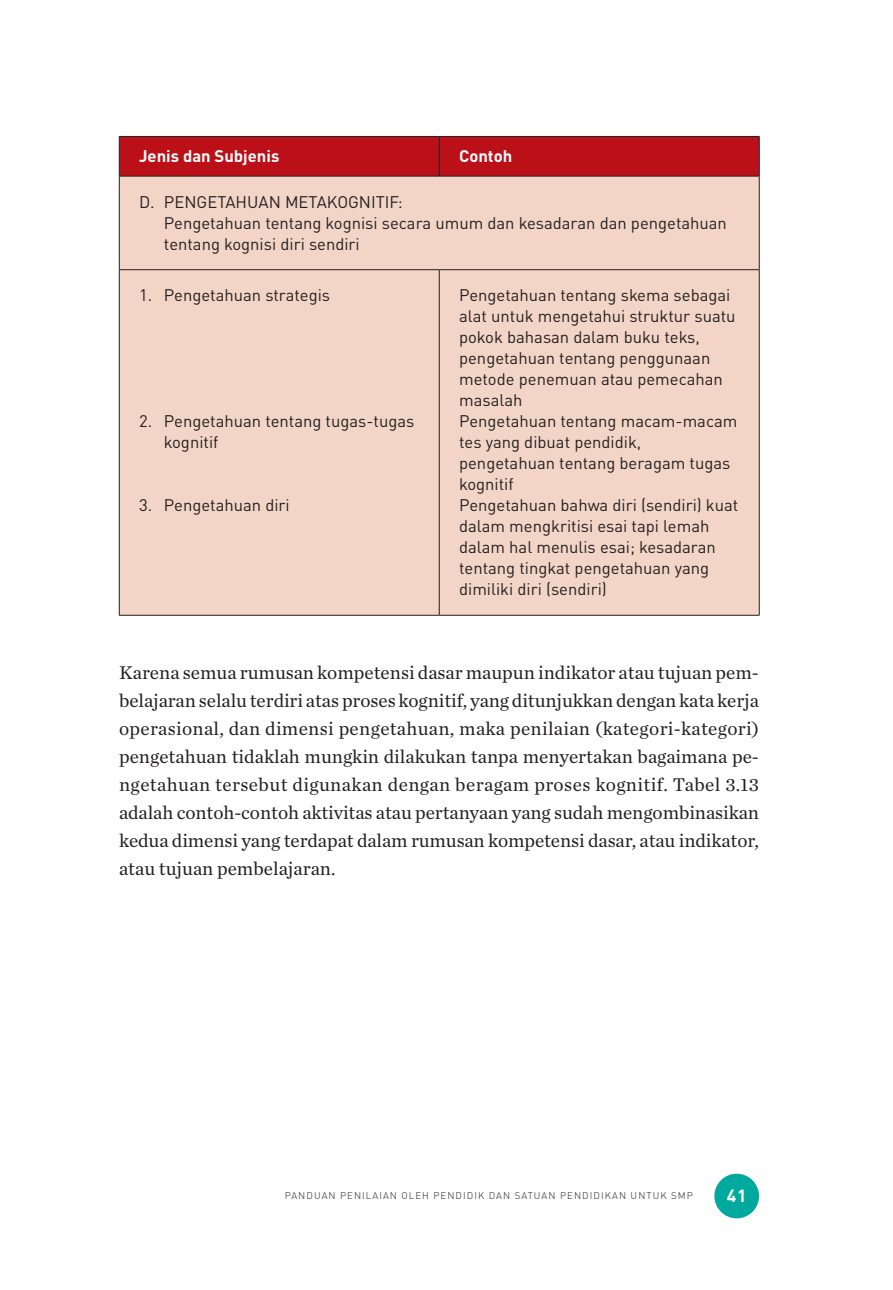
<style>
.page{position:relative;width:893px;height:1290px;background:#fff}
.page>*{position:absolute;margin:0;border:0;box-sizing:border-box;transform-origin:0 0}
.t1{font:19.25px/28px "Chronicle Text G1";letter-spacing:-.005em;color:#231f20;text-align:justify}
.t2{font:700 17.5px "DIN Pro";color:#fff}
.t3{font:16.62px/21px "DIN Pro";color:#231f20}
.t4{font:700 16.62px "DIN Pro";color:#fff}
.t5{font:300 9.62px "DIN Pro";letter-spacing:.11em;color:#231f20}
</style>
<div class="page">
<div style="left:714px;top:1174px;width:45px;height:44px;background:#00a99d;border-radius:50%"></div>
<div style="left:120px;top:137px;width:639px;height:39px;background:#bb1018"></div>
<div style="left:120px;top:177px;width:639px;height:438px;background:#f3d5c7"></div>
<hr style="left:119px;top:136px;width:320px;height:1px;background:#231f20">
<hr style="left:119px;top:137px;width:1px;height:39px;background:#231f20">
<hr style="left:439px;top:136px;width:320px;height:1px;background:#231f20">
<hr style="left:439px;top:137px;width:1px;height:39px;background:#231f20">
<hr style="left:759px;top:137px;width:1px;height:39px;background:#231f20">
<hr style="left:119px;top:176px;width:320px;height:1px;background:#231f20">
<hr style="left:439px;top:176px;width:320px;height:1px;background:#231f20">
<hr style="left:119px;top:176px;width:1px;height:93px;background:#231f20">
<hr style="left:759px;top:176px;width:1px;height:93px;background:#231f20">
<hr style="left:119px;top:269px;width:320px;height:1px;background:#231f20">
<hr style="left:119px;top:270px;width:1px;height:345px;background:#231f20">
<hr style="left:439px;top:269px;width:320px;height:1px;background:#231f20">
<hr style="left:439px;top:270px;width:1px;height:345px;background:#231f20">
<hr style="left:759px;top:270px;width:1px;height:345px;background:#231f20">
<hr style="left:119px;top:615px;width:320px;height:1px;background:#231f20">
<hr style="left:439px;top:615px;width:320px;height:1px;background:#231f20">
<p class="t4" style="left:139px;top:142px;width:142px">Jenis dan Subjenis</p>
<p class="t4" style="left:459px;top:142px;width:55px">Contoh</p>
<p class="t3" style="left:164px;top:190px;width:565px;text-indent:-25px">D. PENGETAHUAN METAKOGNITIF:<br>Pengetahuan tentang kognisi secara umum dan kesadaran dan pengetahuan tentang kognisi diri sendiri</p>
<p class="t3" style="left:139px;top:283px;width:193px">1. Pengetahuan strategis</p>
<p class="t3" style="left:459px;top:283px;width:281px">Pengetahuan tentang skema sebagai alat untuk mengetahui struktur suatu pokok bahasan dalam buku teks, pengetahuan tentang penggunaan metode penemuan atau pemecahan masalah<br>Pengetahuan tentang macam-macam tes yang dibuat pendidik, pengetahuan tentang beragam tugas kognitif<br>Pengetahuan bahwa diri (sendiri) kuat dalam mengkritisi esai tapi lemah dalam hal menulis esai; kesadaran tentang tingkat pengetahuan yang dimiliki diri (sendiri)</p>
<p class="t3" style="left:164px;top:409px;width:252px;text-indent:-25px">2. Pengetahuan tentang tugas-tugas kognitif</p>
<p class="t3" style="left:139px;top:493px;width:152px">3. Pengetahuan diri</p>
<p class="t1" style="left:119px;top:657px;width:641px">Karena semua rumusan kompetensi dasar maupun indikator atau tujuan pem&shy;belajaran selalu terdiri atas proses kognitif, yang ditunjukkan dengan kata kerja operasional, dan dimensi pengetahuan, maka penilaian (kategori-kategori) pengetahuan tidaklah mungkin dilakukan tanpa menyertakan bagaimana pe&shy;ngetahuan tersebut digunakan dengan beragam proses kognitif. Tabel 3.13 adalah contoh-contoh aktivitas atau pertanyaan yang sudah mengombinasikan kedua dimensi yang terdapat dalam rumusan kompetensi dasar, atau indikator, atau tujuan pembelajaran.</p>
<p class="t5" style="left:285px;top:1188px;width:409px">PANDUAN PENILAIAN OLEH PENDIDIK DAN SATUAN PENDIDIKAN UNTUK SMP</p>
<p class="t2" style="left:727px;top:1181px;width:21px">41</p>
</div>
